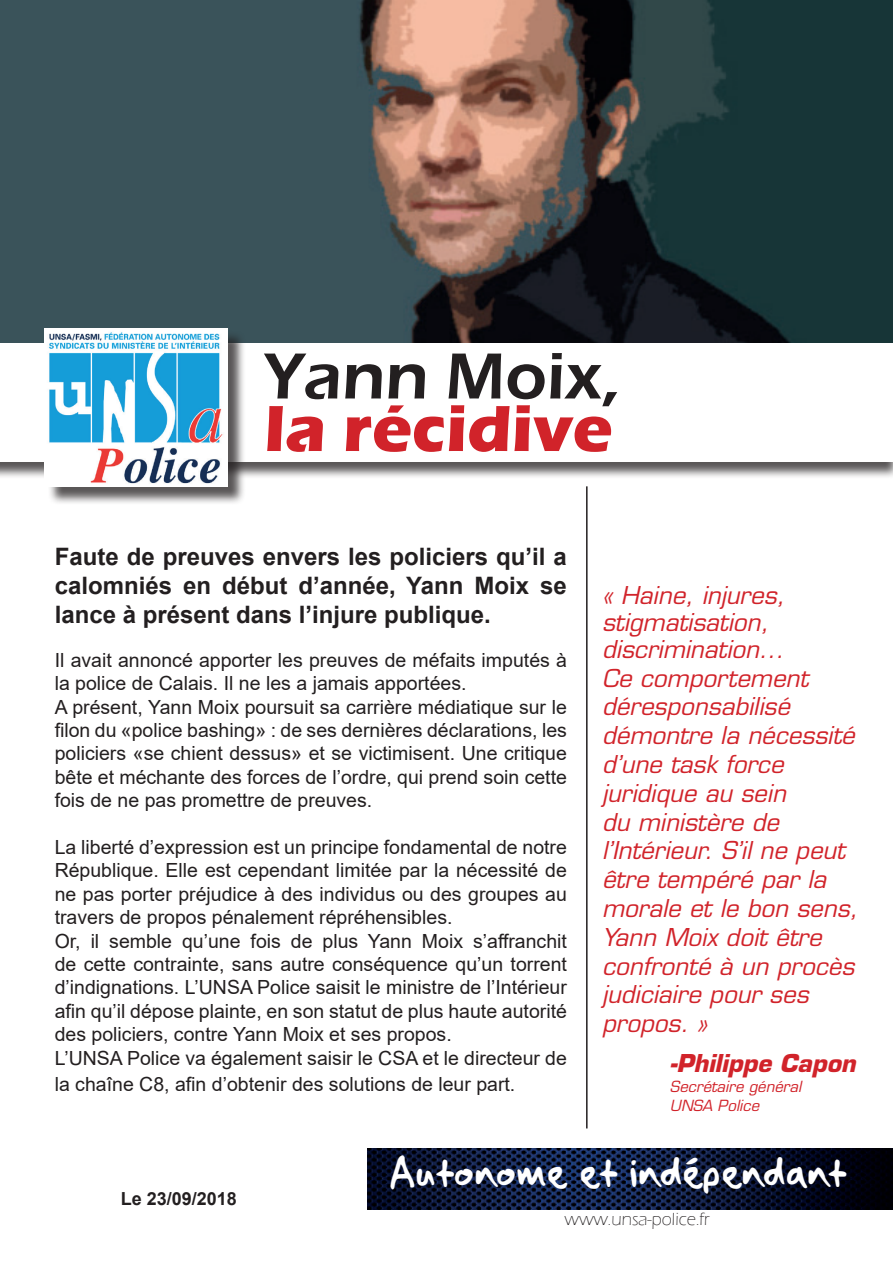
<style>
.page{position:relative;width:893px;height:1263px;background:#fff}
.page>*{position:absolute;margin:0;border:0;box-sizing:border-box;transform-origin:0 0}
.t1{font:700 67.5px "Eras ITC";color:#d1232a}
.t2{font:600 67.5px "Eras ITC";color:#231f20}
.t3{font:39px "Seans Other Hand";color:#fff}
.t4{font:italic 24px/28.5px "Eurostile LT Std";color:#d1232a}
.t5{font:700 24px/28.8px "Arial";color:#231f20;text-align:justify}
.t6{font:italic 700 24px "Eurostile LT Std";color:#d1232a}
.t7{font:19.5px/23.4px "Arial";color:#231f20}
.t8{font:300 18px "Eras ITC";color:#231f20}
.t9{font:700 18px "Arial";color:#231f20}
.t10{font:italic 15px/19.5px "Eurostile LT Std";color:#d1232a}
.s1{font-size:21px}
</style>
<div class="page">
<img style="left:0;top:0;width:892px;height:343px">
<img style="left:367px;top:1149px;width:526px;height:61px">
<div style="left:0;top:344px;width:893px;height:135px;background:#231f20;opacity:.75"></div>
<div style="left:0;top:343px;width:893px;height:119px;background:#fff"></div>
<div style="left:47px;top:330px;width:199px;height:175px;background:#231f20;opacity:.75"></div>
<img style="left:45px;top:328px;width:182px;height:158px">
<hr style="left:586px;top:486px;width:2px;height:642px;background:#231f20">
<h1 class="t2" style="left:264px;top:338px;width:357px">Yann Moix,</h1>
<h1 class="t1" style="left:264px;top:390px;width:350px">la récidive</h1>
<p class="t5" style="left:55px;top:542px;width:514px">Faute de preuves envers les policiers qu’il a calomniés en début d’année, Yann Moix se lance à présent dans l’injure publique.</p>
<p class="t7" style="left:55px;top:648px;width:514px">Il avait annoncé apporter les preuves de méfaits imputés à la police de Calais. Il ne les a jamais apportées.<br>A présent, Yann Moix poursuit sa carrière médiatique sur le filon du «police bashing» : de ses dernières déclarations, les policiers «se chient dessus» et se victimisent. Une critique bête et méchante des forces de l’ordre, qui prend soin cette fois de ne pas promettre de preuves.</p>
<p class="t7" style="left:55px;top:835px;width:514px">La liberté d’expression est un principe fondamental de notre République. Elle est cependant limitée par la nécessité de ne pas porter préjudice à des individus ou des groupes au travers de propos pénalement répréhensibles.<br>Or, il semble qu’une fois de plus Yann Moix s’affranchit de cette contrainte, sans autre conséquence qu’un torrent d’indignations. L’UNSA Police saisit le ministre de l’Intérieur afin qu’il dépose plainte, en son statut de plus haute autorité des policiers, contre Yann Moix et ses propos.<br>L’UNSA Police va également saisir le CSA et le directeur de</p>
<p class="t7" style="left:55px;top:1072px;width:462px">la chaîne C8, afin d’obtenir des solutions de leur part.</p>
<p class="t4" style="left:602px;top:581px;width:257px"><span class="s1">«</span> Haine, injures, stigmatisation, discrimination...<br>Ce comportement déresponsabilisé démontre la nécessité d’une task force juridique au sein<br>du ministère de l’Intérieur. S’il ne peut être tempéré par la morale et le bon sens,<br>Yann Moix doit être confronté à un procès judiciaire pour ses propos. <span class="s1">»</span></p>
<p class="t6" style="left:670px;top:1048px;width:187px">-Philippe Capon</p>
<p class="t10" style="left:670px;top:1077px;width:133px">Secrétaire général<br>UNSA Police</p>
<p class="t9" style="left:121px;top:1185px;width:118px">Le 23/09/2018</p>
<h2 class="t3" style="left:389px;top:1144px;width:459px">Autonome et indépendant</h2>
<p class="t8" style="left:565px;top:1209px;width:147px">www.unsa-police.fr</p>
</div>
